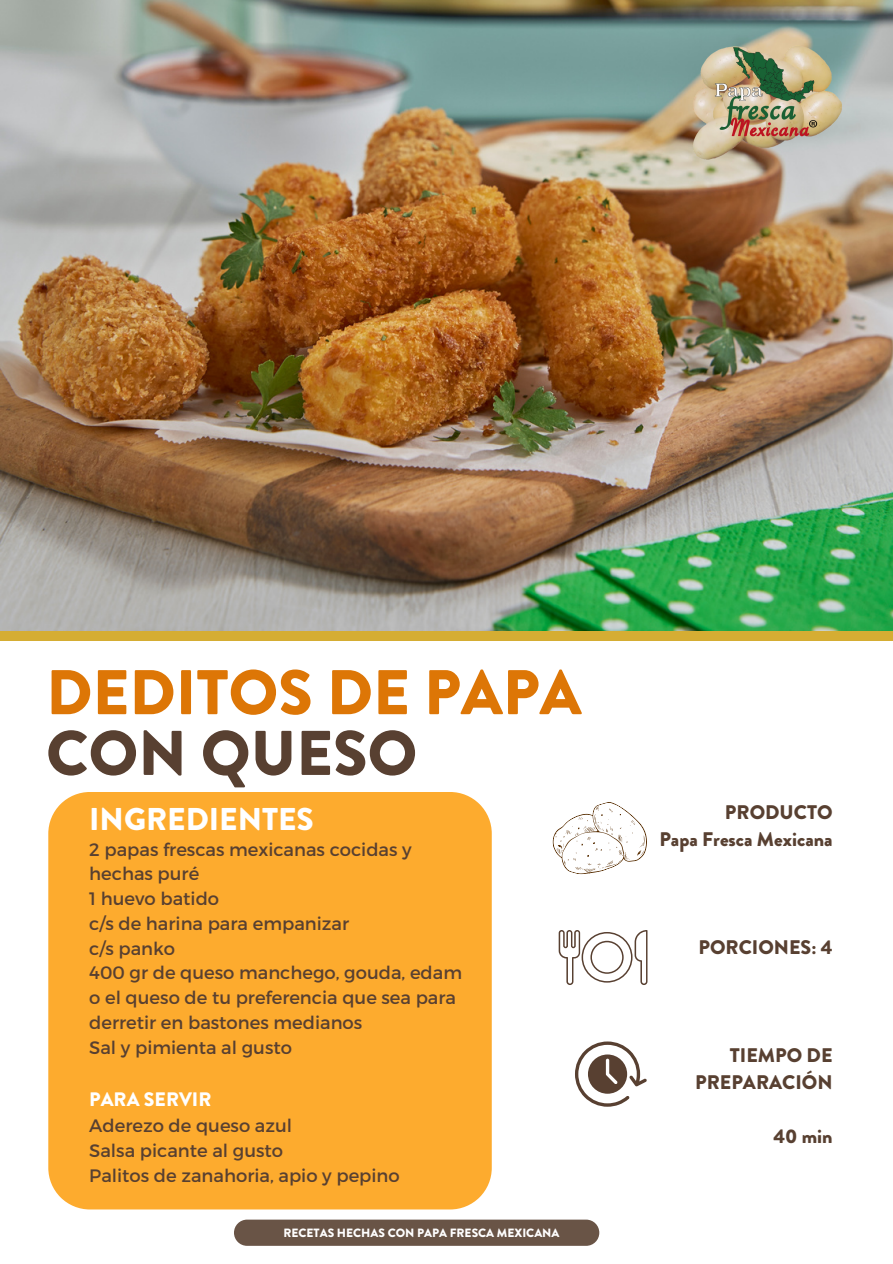
<style>
.page{position:relative;width:893px;height:1264px;background:#fff}
.page>*{position:absolute;margin:0;border:0;box-sizing:border-box;transform-origin:0 0}
.t1{font:900 63px "Brandon Grotesque";color:#dd7606}
.t2{font:900 63px "Brandon Grotesque";color:#584031}
.t3{font:900 31.5px "Brandon Grotesque";color:#fff}
.t4{font:900 19.65px/27px "Brandon Grotesque";color:#584031;text-align:right}
.t5{font:900 19.5px "Brandon Grotesque";color:#fff}
.t6{font:18px/24.8px "Montserrat";color:#584031}
.t7{font:900 12px "Brandon Grotesque";color:#fff}
</style>
<div class="page">
<div style="left:48px;top:792px;width:443px;height:417px;background:#fdab2e"></div>
<div style="left:0;top:631px;width:892px;height:9px;background:#d5ad33"></div>
<svg style="left:575px;top:1041px;width:72px;height:65px"></svg>
<svg style="left:558px;top:930px;width:89px;height:55px"></svg>
<svg style="left:552px;top:802px;width:95px;height:72px"></svg>
<div style="left:234px;top:1219px;width:365px;height:26px;background:#695446;border-radius:13px"></div>
<img style="left:0;top:0;width:892px;height:631px">
<img style="left:692px;top:29px;width:150px;height:149px">
<p class="t1" style="left:46px;top:648px;width:536px">DEDITOS DE PAPA</p>
<p class="t2" style="left:46px;top:708px;width:372px">CON QUESO</p>
<p class="t3" style="left:89px;top:797px;width:226px">INGREDIENTES</p>
<p class="t6" style="left:89px;top:835px;width:324px">2 papas frescas mexicanas cocidas y hechas puré</p>
<p class="t6" style="left:89px;top:885px;width:131px">1 huevo batido</p>
<p class="t6" style="left:89px;top:910px;width:261px">c/s de harina para empanizar</p>
<p class="t6" style="left:89px;top:934px;width:87px">c/s panko</p>
<p class="t6" style="left:89px;top:959px;width:374px">400 gr de queso manchego, gouda, edam o el queso de tu preferencia que sea para derretir en bastones medianos</p>
<p class="t6" style="left:89px;top:1033px;width:204px">Sal y pimienta al gusto</p>
<p class="t5" style="left:89px;top:1085px;width:124px">PARA SERVIR</p>
<p class="t6" style="left:89px;top:1112px;width:204px">Aderezo de queso azul</p>
<p class="t6" style="left:89px;top:1137px;width:195px">Salsa picante al gusto</p>
<p class="t6" style="left:89px;top:1161px;width:312px">Palitos de zanahoria, apio y pepino</p>
<p class="t7" style="left:283px;top:1224px;width:277px">RECETAS HECHAS CON PAPA FRESCA MEXICANA</p>
<p class="t4" style="left:725px;top:799px;width:109px">PRODUCTO</p>
<p class="t4" style="left:659px;top:826px;width:175px">Papa Fresca Mexicana</p>
<p class="t4" style="left:698px;top:934px;width:136px">PORCIONES: 4</p>
<p class="t4" style="left:695px;top:1042px;width:139px">TIEMPO DE<br>PREPARACIÓN</p>
<p class="t4" style="left:773px;top:1123px;width:61px">40 min</p>
</div>
